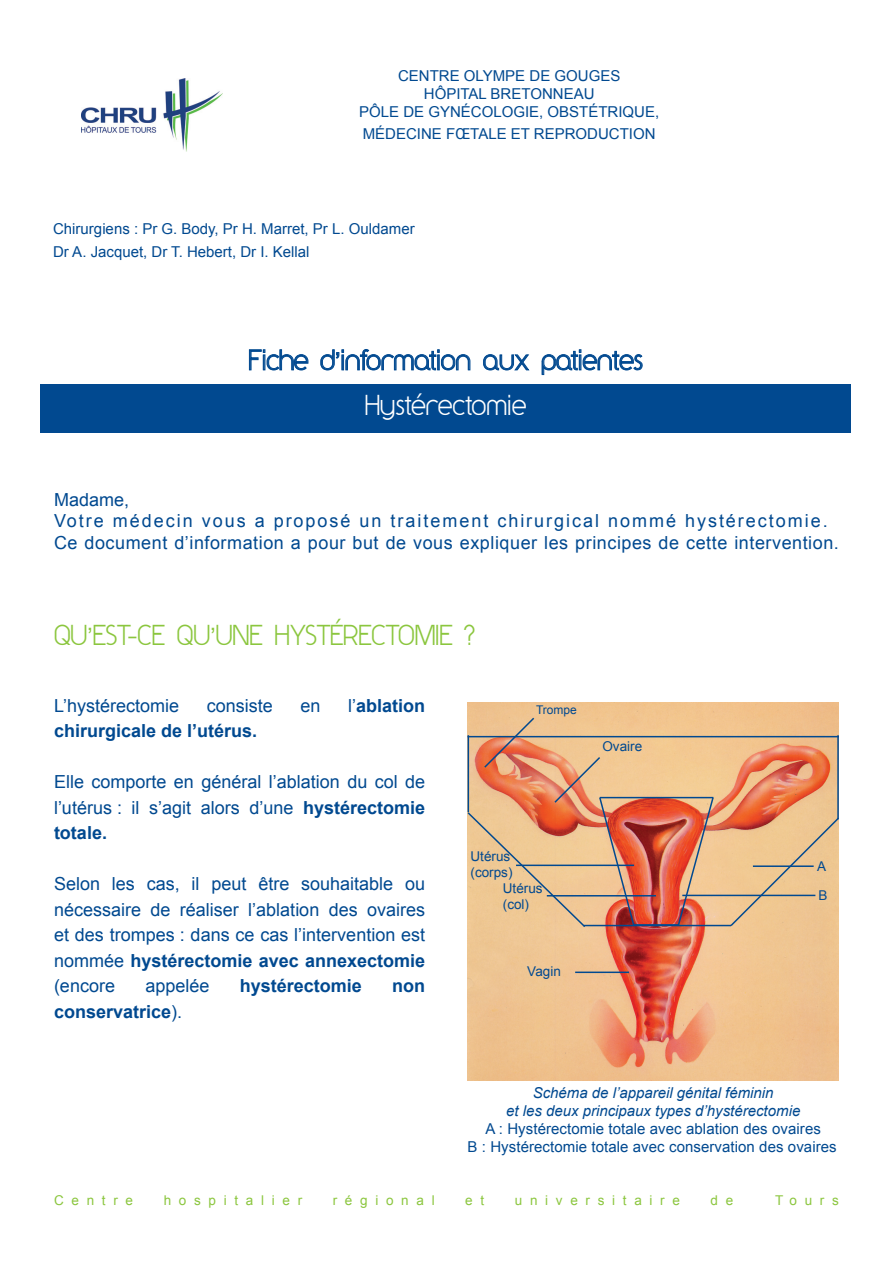
<style>
.page{position:relative;width:893px;height:1263px;background:#fff}
.page>*{position:absolute;margin:0;border:0;box-sizing:border-box;transform-origin:0 0}
.t1{font:24px "Y2 K Neophyte";color:#014990}
.t2{font:24px "Y2 K Neophyte";color:#8bc63e}
.t3{font:24px "Y2 K Neophyte";color:#fff}
.t4{font:18px/25.5px "Arial";letter-spacing:.03em;color:#014990;text-align:justify}
.t5{font:18px "Arial";letter-spacing:.11em;color:#014990}
.t6{font:700 18px "Arial";color:#014990}
.t7{font:18px "Arial";color:#014990}
.t8{font:15px/21.6px "Arial";color:#014990}
.t9{font:italic 15px "Arial";color:#014990}
.t10{font:13.5px "Arial";letter-spacing:.57em;color:#8bc63e}
.t11{font:13.5px "Arial";color:#014990}
.t12{font:12px "Arial";color:#014990}
.s1{font-family:"Arial"}
.s2{font-weight:400}
.s3{font-weight:700}
</style>
<div class="page">
<div style="left:40px;top:384px;width:810px;height:49px;background:#014990"></div>
<svg style="left:249px;top:349px;width:60px;height:22px"></svg>
<svg style="left:320px;top:349px;width:151px;height:22px"></svg>
<svg style="left:483px;top:354px;width:47px;height:17px"></svg>
<svg style="left:541px;top:349px;width:102px;height:26px"></svg>
<img style="left:81px;top:79px;width:141px;height:73px">
<img style="left:468px;top:702px;width:371px;height:379px">
<hr style="left:547px;top:895px;width:109px;height:1px;background:#014990">
<hr style="left:575px;top:971px;width:54px;height:2px;background:#014990">
<hr style="left:468px;top:736px;width:371px;height:1px;background:#014990">
<hr style="left:837px;top:735px;width:2px;height:84px;background:#014990">
<hr style="left:584px;top:925px;width:147px;height:1px;background:#014990">
<svg style="left:729px;top:816px;width:110px;height:112px"></svg>
<hr style="left:600px;top:797px;width:113px;height:1px;background:#014990">
<svg style="left:467px;top:716px;width:168px;height:213px"></svg>
<img style="left:676px;top:796px;width:39px;height:131px">
<hr style="left:634px;top:924px;width:45px;height:2px;background:#014990">
<hr style="left:753px;top:865px;width:61px;height:2px;background:#014990">
<hr style="left:682px;top:895px;width:133px;height:1px;background:#014990">
<p class="t8" style="left:398px;top:65px;width:224px">CENTRE OLYMPE DE GOUGES</p>
<p class="t8" style="left:424px;top:83px;width:172px">HÔPITAL BRETONNEAU</p>
<p class="t8" style="left:359px;top:101px;width:302px">PÔLE DE GYNÉCOLOGIE, OBSTÉTRIQUE,<br>MÉDECINE FŒTALE ET REPRODUCTION</p>
<p class="t8" style="left:53px;top:218px;width:363px">Chirurgiens : Pr G. Body, Pr H. Marret, Pr L. Ouldamer</p>
<p class="t8" style="left:53px;top:241px;width:258px">Dr A. Jacquet, Dr T. Hebert, Dr I. Kellal</p>
<p class="t1" style="left:248px;top:343px;width:396px">Fiche d<span class="s1">’</span>information aux patientes</p>
<p class="t3" style="left:365px;top:388px;width:163px">Hystérectomie</p>
<p class="t4" style="left:54px;top:487px;width:77px">Madame,</p>
<p class="t5" style="left:54px;top:509px;width:775px">Votre médecin vous a proposé un traitement chirurgical nommé hystérectomie.</p>
<p class="t4" style="left:54px;top:530px;width:786px">Ce document d’information a pour but de vous expliquer les principes de cette intervention.</p>
<p class="t2" style="left:54px;top:619px;width:422px">QU<span class="s1">’</span>EST-CE QU<span class="s1">’</span>UNE HYSTÉRECTOMIE ?</p>
<p class="t7" style="left:54px;top:693px;width:127px">L’hystérectomie</p>
<p class="t7" style="left:207px;top:693px;width:68px">consiste</p>
<p class="t4" style="left:300px;top:693px;width:22px">en</p>
<p class="t6" style="left:348px;top:693px;width:79px"><span class="s2">l’</span>ablation</p>
<p class="t6" style="left:54px;top:719px;width:205px">chirurgicale de l’utérus.</p>
<p class="t4" style="left:54px;top:769px;width:373px">Elle comporte en général l’ablation du col de l’utérus : il s’agit alors d’une <span class="s3">hystérectomie totale.</span></p>
<p class="t4" style="left:54px;top:871px;width:373px">Selon les cas, il peut être souhaitable ou nécessaire de réaliser l’ablation des ovaires et des trompes : dans ce cas l’intervention est nommée <span class="s3">hystérectomie avec annexectomie </span>(encore</p>
<p class="t7" style="left:145px;top:974px;width:66px">appelée</p>
<p class="t6" style="left:240px;top:974px;width:124px">hystérectomie</p>
<p class="t6" style="left:392px;top:974px;width:34px">non</p>
<p class="t6" style="left:54px;top:999px;width:130px">conservatrice<span class="s2">).</span></p>
<p class="t12" style="left:536px;top:702px;width:42px">Trompe</p>
<p class="t11" style="left:471px;top:847px;width:41px">Utérus</p>
<p class="t11" style="left:471px;top:863px;width:43px">(corps)</p>
<p class="t11" style="left:503px;top:880px;width:41px">Utérus</p>
<p class="t11" style="left:503px;top:896px;width:28px">(col)</p>
<p class="t11" style="left:527px;top:962px;width:35px">Vagin</p>
<p class="t11" style="left:602px;top:738px;width:41px">Ovaire</p>
<p class="t11" style="left:817px;top:857px;width:11px">A</p>
<p class="t11" style="left:819px;top:886px;width:11px">B</p>
<p class="t9" style="left:533px;top:1083px;width:242px">Schéma de l’appareil génital féminin</p>
<p class="t9" style="left:506px;top:1101px;width:296px">et les deux principaux types d’hystérectomie</p>
<p class="t8" style="left:485px;top:1118px;width:337px">A : Hystérectomie totale avec ablation des ovaires</p>
<p class="t8" style="left:468px;top:1136px;width:371px">B : Hystérectomie totale avec conservation des ovaires</p>
<p class="t10" style="left:54px;top:1191px;width:80px">Centre</p>
<p class="t10" style="left:164px;top:1191px;width:140px">hospitalier</p>
<p class="t10" style="left:333px;top:1191px;width:103px">régional</p>
<p class="t10" style="left:465px;top:1191px;width:20px">e t</p>
<p class="t10" style="left:515px;top:1191px;width:167px">universitaire</p>
<p class="t10" style="left:710px;top:1191px;width:24px">d e</p>
<p class="t10" style="left:775px;top:1191px;width:65px">Tours</p>
</div>
